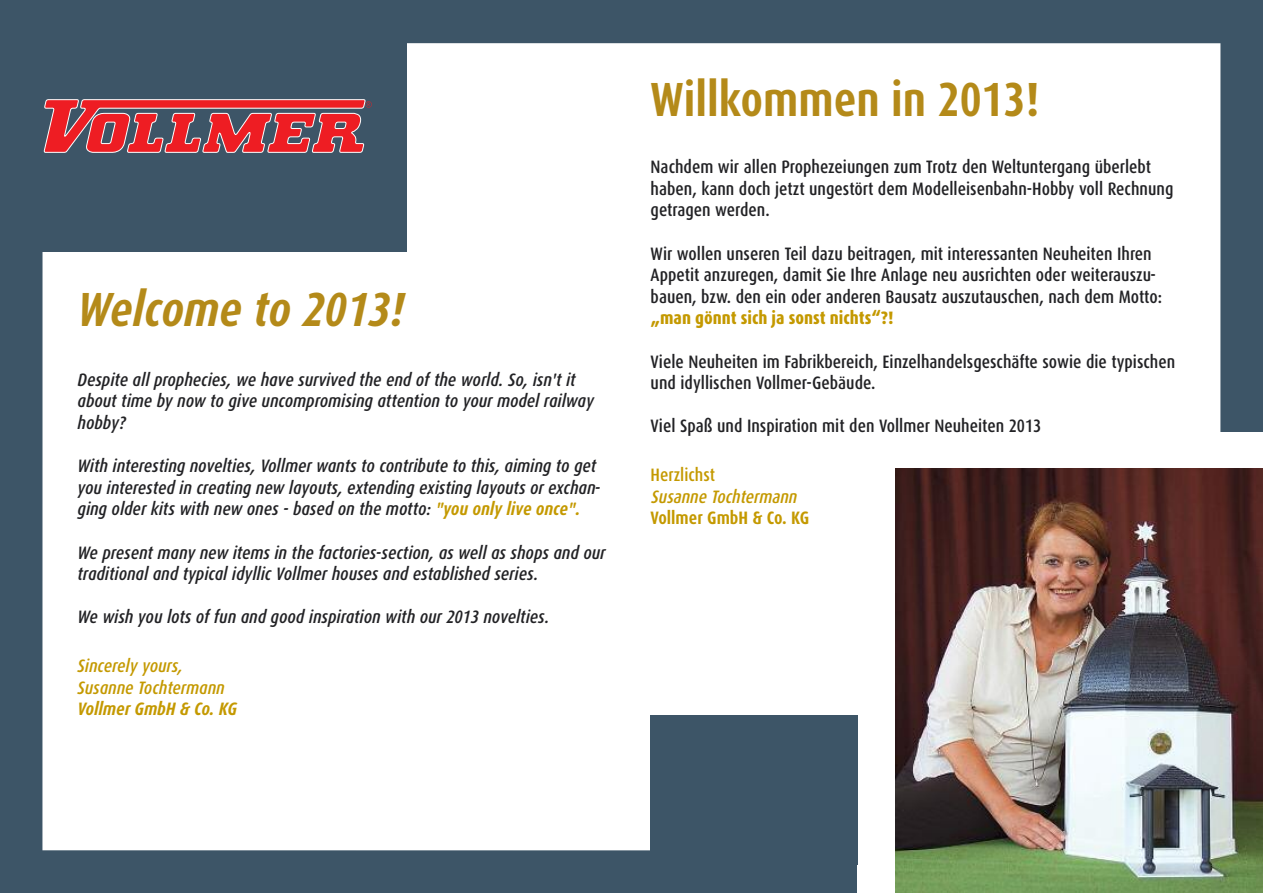
<style>
.page{position:relative;width:1263px;height:893px;background:#3d5567}
.page>*{position:absolute;margin:0;border:0;box-sizing:border-box;transform-origin:0 0}
.t1{font:700 48px "Dax Condensed";color:#b48a19}
.t2{font:italic 700 48px "Dax Condensed";color:#b48a19}
.t3{font:italic 500 18px/21.6px "Dax Condensed";color:#222225}
.t4{font:500 18px/21.6px "Dax Condensed";color:#222225}
.t5{font:italic 500 18px/21.6px "Dax Condensed";color:#c49900}
.t6{font:800 18px "Dax Condensed";color:#c49900}
.t7{font:italic 500 18px "Dax Condensed";color:#c49900}
.t8{font:700 18px "Dax Condensed";color:#c49900}
.t9{font:italic 700 18px "Dax Condensed";color:#c49900}
.t10{font:500 18px "Dax Condensed";color:#c49900}
.s1{font-weight:700;color:#c49900}
</style>
<div class="page">
<div style="left:42px;top:43px;width:1178px;height:807px;background:#fff"></div>
<div style="left:0;top:0;width:406px;height:252px;background:#3d5567"></div>
<img style="left:895px;top:468px;width:368px;height:425px">
<svg style="left:44px;top:99px;width:328px;height:54px"></svg>
<div style="left:651px;top:715px;width:207px;height:149px;background:#3d5567"></div>
<h1 class="t2" style="left:78px;top:288px;width:328px">Welcome to 2013!</h1>
<p class="t3" style="left:78px;top:370px;width:518px">Despite all prophecies, we have survived the end of the world. So, isn't it about time by now to give uncompromising attention to your model railway hobby?</p>
<p class="t3" style="left:78px;top:456px;width:524px">With interesting novelties, Vollmer wants to contribute to this, aiming to get you interested in creating new layouts, extending existing layouts or exchan&shy;ging older kits with new ones - based on the motto: <span class="s1">"you only live once".</span></p>
<p class="t3" style="left:78px;top:543px;width:529px">We present many new items in the factories-section, as well as shops and our traditional and typical idyllic Vollmer houses and established series.</p>
<p class="t3" style="left:78px;top:607px;width:474px">We wish you lots of fun and good inspiration with our 2013 novelties.</p>
<p class="t5" style="left:78px;top:656px;width:149px">Sincerely yours,<br>Susanne Tochtermann</p>
<p class="t9" style="left:78px;top:701px;width:161px">Vollmer GmbH &amp; Co. KG</p>
<h1 class="t1" style="left:651px;top:79px;width:390px">Willkommen in 2013!</h1>
<p class="t4" style="left:651px;top:157px;width:524px">Nachdem wir allen Prophezeiungen zum Trotz den Weltuntergang überlebt haben, kann doch jetzt ungestört dem Modelleisenbahn-Hobby voll Rechnung getragen werden.</p>
<p class="t4" style="left:651px;top:244px;width:513px">Wir wollen unseren Teil dazu beitragen, mit interessanten Neuheiten Ihren<br>Appetit anzuregen, damit Sie Ihre Anlage neu ausrichten oder weiterauszu&shy;bauen, bzw. den ein oder anderen Bausatz auszutauschen, nach dem Motto:</p>
<p class="t6" style="left:651px;top:310px;width:244px">„man gönnt sich ja sonst nichts“?!</p>
<p class="t4" style="left:651px;top:352px;width:526px">Viele Neuheiten im Fabrikbereich, Einzelhandelsgeschäfte sowie die typischen und idyllischen Vollmer-Gebäude.</p>
<p class="t4" style="left:651px;top:416px;width:392px">Viel Spaß und Inspiration mit den Vollmer Neuheiten 2013</p>
<p class="t10" style="left:651px;top:467px;width:66px">Herzlichst</p>
<p class="t7" style="left:651px;top:488px;width:151px">Susanne Tochtermann</p>
<p class="t8" style="left:651px;top:510px;width:160px">Vollmer GmbH &amp; Co. KG</p>
</div>
